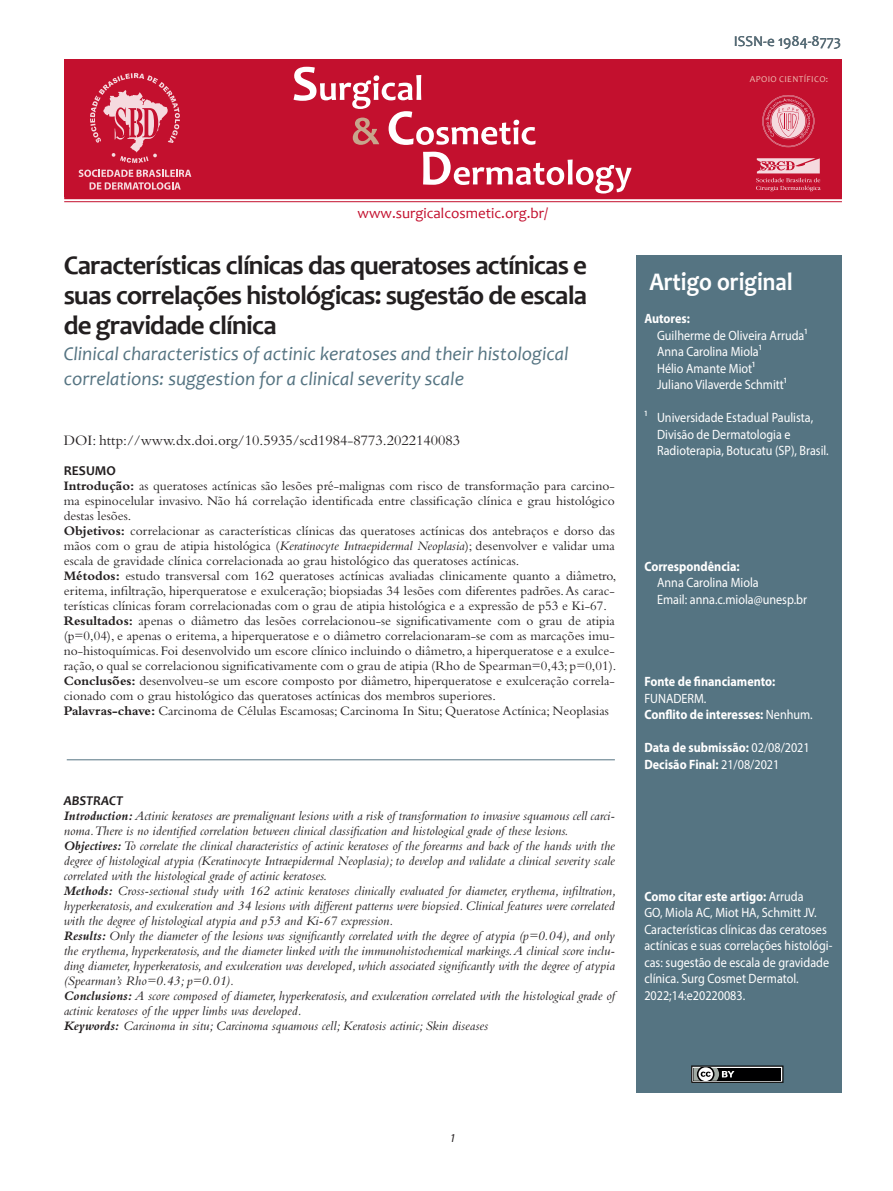
<style>
.page{position:relative;width:893px;height:1191px;background:#fff}
.page>*{position:absolute;margin:0;border:0;box-sizing:border-box;transform-origin:0 0}
.t1{font:700 27px/30px "Candara";letter-spacing:-.03em;color:#231f20;text-align:justify}
.t2{font:700 25.5px "Candara";color:#fff;scale:.9 1}
.t3{font:italic 19.5px/25.5px "Candara";color:#557482}
.t4{font:15px "Bembo Std";color:#231f20}
.t5{font:15px "Candara";color:#c3102e}
.t6{font:15px "Candara";color:#557482}
.t7{font:13.5px/15px "Bembo Std";color:#231f20;text-align:justify}
.t8{font:italic 13.5px/15px "Bembo Std";color:#231f20;text-align:justify}
.t9{font:13.5px/16.5px "Myriad Pro";color:#fff;scale:.9 1}
.t10{font:700 13.5px/16.5px "Myriad Pro";color:#fff;scale:.9 1}
.t11{font:italic 700 13.5px "Candara";color:#231f20}
.t12{font:700 13.5px "Candara";color:#231f20}
.t13{font:italic 12px "Myriad Pro";color:#231f20}
.t14{font:9px "Candara";letter-spacing:.04em;color:#efc0b4}
.s1{font-weight:700}
.s2{font-style:italic}
.s3{font-weight:400}
</style>
<div class="page">
<hr style="left:64px;top:196px;width:778px;height:3px;background:#c3102e">
<hr style="left:64px;top:201px;width:778px;height:1px;background:#c3102e">
<div style="left:64px;top:60px;width:778px;height:137px;background:#c3102e"></div>
<svg style="left:294px;top:67px;width:242px;height:78px"></svg>
<svg style="left:423px;top:152px;width:208px;height:41px"></svg>
<svg style="left:90px;top:73px;width:90px;height:90px"></svg>
<svg style="left:79px;top:170px;width:112px;height:20px"></svg>
<svg style="left:756px;top:158px;width:65px;height:33px"></svg>
<svg style="left:762px;top:95px;width:52px;height:52px"></svg>
<div style="left:636px;top:255px;width:206px;height:838px;background:#557482"></div>
<svg style="left:691px;top:1065px;width:92px;height:17px;background:#494b4c"></svg>
<hr style="left:67px;top:759px;width:548px;height:1px;background:#557482">
<p class="t6" style="left:734px;top:32px;width:109px">ISSN-e 1984-8773</p>
<p class="t14" style="left:750px;top:74px;width:80px">APOIO CIENTÍFICO:</p>
<p class="t5" style="left:357px;top:204px;width:192px">www.surgicalcosmetic.org.br/</p>
<p class="t1" style="left:64px;top:250px;width:525px">Características clínicas das queratoses actínicas e suas correlações histológicas: sugestão de escala de gravidade clínica</p>
<p class="t3" style="left:64px;top:340px;width:506px">Clinical characteristics of actinic keratoses and their histological correlations: suggestion for a clinical severity scale</p>
<p class="t4" style="left:64px;top:431px;width:398px">DOI: http://www.dx.doi.org/10.5935/scd1984-8773.2022140083</p>
<p class="t12" style="left:64px;top:462px;width:54px">RESUMO</p>
<p class="t7" style="left:64px;top:478px;width:553px"><span class="s1">Introdução:</span> as queratoses actínicas são lesões pré-malignas com risco de transformação para carcino&shy;ma espinocelular invasivo. Não há correlação identificada entre classificação clínica e grau histológico destas lesões.</p>
<p class="t7" style="left:64px;top:523px;width:553px"><span class="s1">Objetivos:</span> correlacionar as características clínicas das queratoses actínicas dos antebraços e dorso das mãos com o grau de atipia histológica (<span class="s2">Keratinocyte Intraepidermal Neoplasia</span>); desenvolver e validar uma escala de gravidade clínica correlacionada ao grau histológico das queratoses actínicas.</p>
<p class="t7" style="left:64px;top:568px;width:554px"><span class="s1">Métodos:</span> estudo transversal com 162 queratoses actínicas avaliadas clinicamente quanto a diâmetro, eritema, infiltração, hiperqueratose e exulceração; biopsiadas 34 lesões com diferentes padrões. As carac&shy;terísticas clínicas foram correlacionadas com o grau de atipia histológica e a expressão de p53 e Ki-67.</p>
<p class="t7" style="left:64px;top:613px;width:554px"><span class="s1">Resultados:</span> apenas o diâmetro das lesões correlacionou-se significativamente com o grau de atipia (p=0,04), e apenas o eritema, a hiperqueratose e o diâmetro correlacionaram-se com as marcações imu&shy;no-histoquímicas. Foi desenvolvido um escore clínico incluindo o diâmetro, a hiperqueratose e a exulce&shy;ração, o qual se correlacionou significativamente com o grau de atipia (Rho de Spearman=0,43; p=0,01).</p>
<p class="t7" style="left:64px;top:673px;width:553px"><span class="s1">Conclusões:</span> desenvolveu-se um escore composto por diâmetro, hiperqueratose e exulceração correla&shy;cionado com o grau histológico das queratoses actínicas dos membros superiores.</p>
<p class="t7" style="left:64px;top:703px;width:546px"><span class="s1">Palavras-chave:</span> Carcinoma de Células Escamosas; Carcinoma In Situ; Queratose Actínica; Neoplasias</p>
<p class="t11" style="left:64px;top:792px;width:61px">ABSTRACT</p>
<p class="t8" style="left:64px;top:808px;width:553px"><span class="s1">Introduction:</span> Actinic keratoses are premalignant lesions with a risk of transformation to invasive squamous cell carci&shy;noma. There is no identified correlation between clinical classification and histological grade of these lesions.</p>
<p class="t8" style="left:64px;top:838px;width:553px"><span class="s1">Objectives:</span> To correlate the clinical characteristics of actinic keratoses of the forearms and back of the hands with the degree of histological atypia (Keratinocyte Intraepidermal Neoplasia); to develop and validate a clinical severity scale correlated with the histological grade of actinic keratoses.</p>
<p class="t8" style="left:64px;top:883px;width:554px"><span class="s1">Methods:</span> Cross-sectional study with 162 actinic keratoses clinically evaluated for diameter, erythema, infiltration, hyperkeratosis, and exulceration and 34 lesions with different patterns were biopsied. Clinical features were correlated with the degree of histological atypia and p53 and Ki-67 expression.</p>
<p class="t8" style="left:64px;top:928px;width:553px"><span class="s1">Results:</span> Only the diameter of the lesions was significantly correlated with the degree of atypia (p=0.04), and only the erythema, hyperkeratosis, and the diameter linked with the immunohistochemical markings. A clinical score inclu&shy;ding diameter, hyperkeratosis, and exulceration was developed, which associated significantly with the degree of atypia (Spearman’s Rho=0.43; p=0.01).</p>
<p class="t8" style="left:64px;top:988px;width:553px"><span class="s1">Conclusions:</span> A score composed of diameter, hyperkeratosis, and exulceration correlated with the histological grade of actinic keratoses of the upper limbs was developed.</p>
<p class="t8" style="left:64px;top:1018px;width:426px"><span class="s1">Keywords:</span> Carcinoma in situ; Carcinoma squamous cell; Keratosis actinic; Skin diseases</p>
<p class="t2" style="left:649px;top:266px;width:161px">Artigo original</p>
<p class="t10" style="left:644px;top:310px;width:52px">Autores:</p>
<p class="t9" style="left:657px;top:327px;width:168px">Guilherme de Oliveira Arruda¹</p>
<p class="t9" style="left:657px;top:343px;width:118px">Anna Carolina Miola¹</p>
<p class="t9" style="left:657px;top:360px;width:110px">Hélio Amante Miot¹</p>
<p class="t9" style="left:657px;top:376px;width:146px">Juliano Vilaverde Schmitt¹</p>
<p class="t9" style="left:657px;top:409px;width:192px;text-indent:-13px">¹ Universidade Estadual Paulista,<br>Divisão de Dermatologia e<br>Radioterapia, Botucatu (SP), Brasil.</p>
<p class="t10" style="left:644px;top:557px;width:108px">Correspondência:</p>
<p class="t9" style="left:657px;top:574px;width:114px">Anna Carolina Miola</p>
<p class="t9" style="left:657px;top:591px;width:168px">Email: anna.c.miola@unesp.br</p>
<p class="t10" style="left:644px;top:673px;width:147px">Fonte de financiamento:<br><span class="s3">FUNADERM.</span></p>
<p class="t10" style="left:644px;top:706px;width:189px">Conflito de interesses: <span class="s3">Nenhum.</span></p>
<p class="t10" style="left:644px;top:739px;width:185px">Data de submissão: <span class="s3">02/08/2021</span></p>
<p class="t10" style="left:644px;top:755px;width:152px">Decisão Final: <span class="s3">21/08/2021</span></p>
<p class="t9" style="left:644px;top:888px;width:210px"><span class="s1">Como citar este artigo:</span> Arruda<br>GO, Miola AC, Miot HA, Schmitt JV.<br>Características clínicas das ceratoses actínicas e suas correlações histológi&shy;cas: sugestão de escala de gravidade clínica. Surg Cosmet Dermatol.<br>2022;14:e20220083.</p>
<p class="t13" style="left:450px;top:1130px;width:7px">1</p>
</div>
